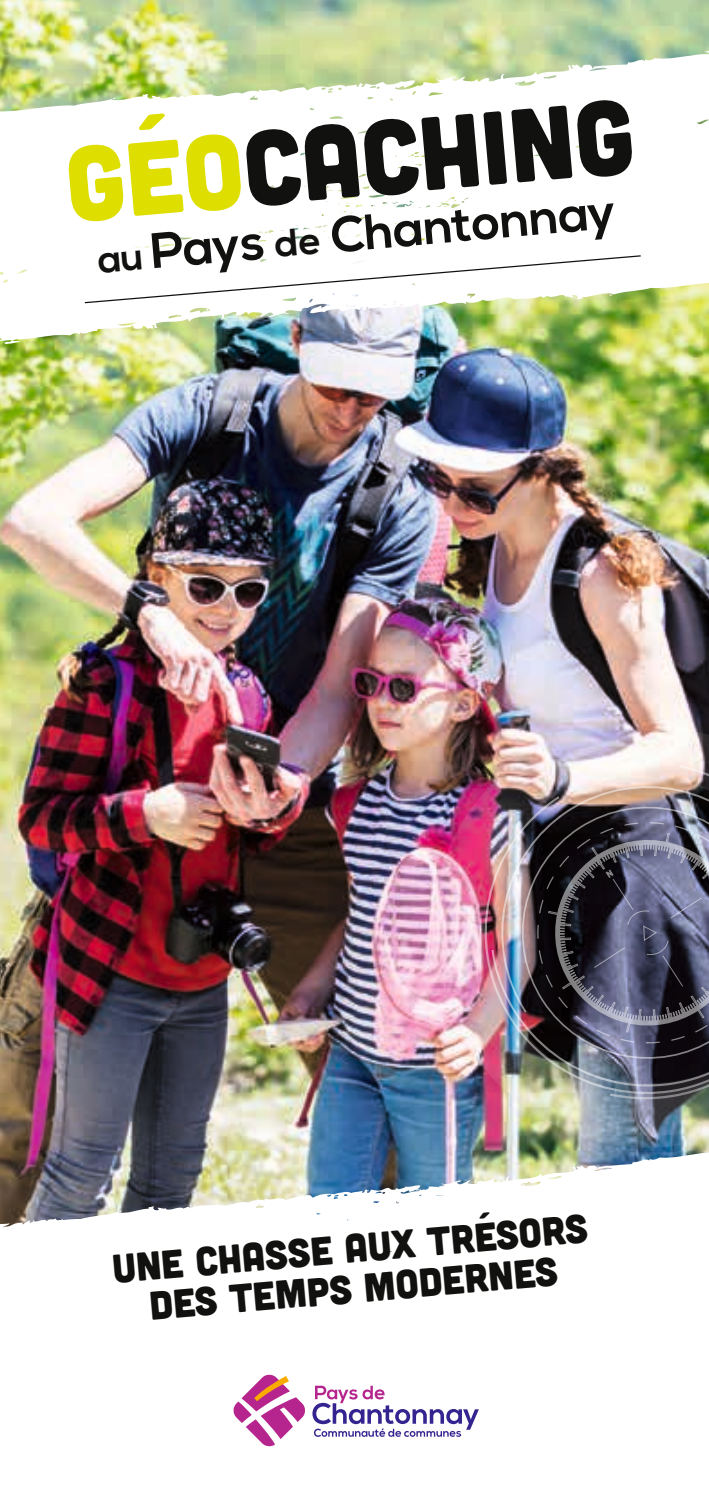
<style>
.page{position:relative;width:709px;height:1489px;background:#fff}
.page>*{position:absolute;margin:0;border:0;box-sizing:border-box;transform-origin:0 0}
.t1{font:103.75px "Cubano";color:#11110f}
.t2{font:700 49.75px "Nexa";color:#11110f}
.t3{font:40px/40px "Cubano";color:#11110f;text-align:center}
.s1{color:#dedf00}
.s2{font-size:38.25px}
</style>
<div class="page">
<img style="left:0;top:0;width:709px;height:1147px">
<svg style="left:0;top:49px;width:709px;height:71px"></svg>
<img style="left:0;top:120px;width:709px;height:225px">
<svg style="left:549px;top:696px;width:160px;height:66px"></svg>
<img style="left:436px;top:762px;width:273px;height:385px">
<img style="left:490px;top:903px;width:47px;height:195px">
<img style="left:537px;top:763px;width:172px;height:350px">
<img style="left:0;top:1147px;width:709px;height:106px">
<svg style="left:312px;top:1385px;width:167px;height:51px"></svg>
<svg style="left:233px;top:1374px;width:72px;height:72px"></svg>
<svg style="left:83px;top:254px;width:559px;height:50px"></svg>
<h1 class="t1" style="left:60px;top:119px;width:572px;rotate:-5deg"><span class="s1">GÉO</span>CACHING</h1>
<p class="t2" style="left:95px;top:227px;width:521px;rotate:-5deg"><span class="s2">au</span> Pays <span class="s2">de</span> Chantonnay</p>
<p class="t3" style="left:111px;top:1247px;width:478px;rotate:-5deg">Une chasse aux trésors des temps modernes</p>
</div>
